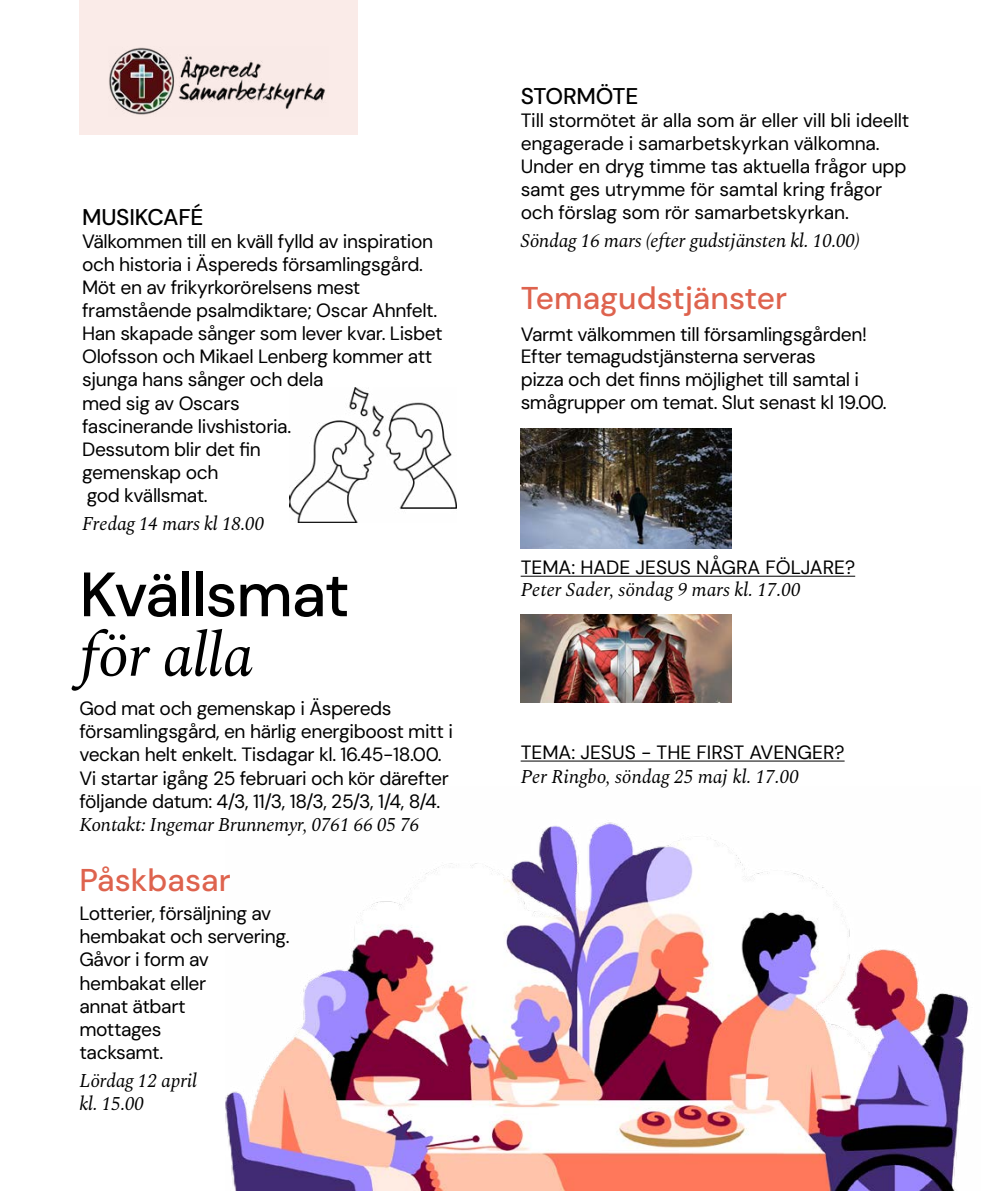
<style>
.page{position:relative;width:993px;height:1191px;background:#fff}
.page>*{position:absolute;margin:0;border:0;box-sizing:border-box;transform-origin:0 0}
.t1{font:500 62.48px "DM Sans";letter-spacing:-.02em;color:#000}
.t2{font:italic 62.48px "Spectral";letter-spacing:-.02em;color:#000}
.t3{font:500 31.5px "DM Sans";color:#de634e}
.t4{font:500 22.75px "DM Sans";letter-spacing:-.01em;color:#000}
.t5{font:19.25px/23.1px "DM Sans";letter-spacing:-.02em;color:#000}
.t6{font:italic 19.25px/23.1px "Spectral";letter-spacing:-.01em;color:#000}
.t7{font:19.25px "DM Sans";color:#000}
</style>
<div class="page">
<img style="left:226px;top:822px;width:743px;height:369px">
<div style="left:79px;top:0;width:278px;height:135px;background:#faebe8"></div>
<img style="left:109px;top:47px;width:217px;height:68px">
<hr style="left:520px;top:576px;width:334px;height:1px;background:#000">
<hr style="left:520px;top:760px;width:324px;height:1px;background:#000">
<img style="left:520px;top:428px;width:211px;height:120px">
<img style="left:520px;top:614px;width:211px;height:88px">
<img style="left:290px;top:387px;width:166px;height:135px">
<p class="t4" style="left:82px;top:203px;width:123px">MUSIKCAFÉ</p>
<p class="t5" style="left:82px;top:229px;width:362px">Välkommen till en kväll fylld av inspiration och historia i Äspereds församlingsgård.<br>Möt en av frikyrkorörelsens mest framstående psalmdiktare; Oscar Ahnfelt.<br>Han skapade sånger som lever kvar. Lisbet<br>Olofsson och Mikael Lenberg kommer att sjunga hans sånger och dela<br>med sig av Oscars<br>fascinerande livshistoria.<br>Dessutom blir det fin<br>gemenskap och<br>god kvällsmat.</p>
<p class="t6" style="left:82px;top:511px;width:184px">Fredag 14 mars kl 18.00</p>
<h1 class="t1" style="left:79px;top:555px;width:272px">Kvällsmat</h1>
<h1 class="t2" style="left:79px;top:609px;width:176px">för alla</h1>
<p class="t5" style="left:79px;top:697px;width:375px">God mat och gemenskap i Äspereds församlingsgård, en härlig energiboost mitt i veckan helt enkelt. Tisdagar kl. 16.45-18.00.<br>Vi startar igång 25 februari och kör därefter följande datum: 4/3, 11/3, 18/3, 25/3, 1/4, 8/4.</p>
<p class="t6" style="left:79px;top:811px;width:341px">Kontakt: Ingemar Brunnemyr, 0761 66 05 76</p>
<h2 class="t3" style="left:79px;top:861px;width:153px">Påskbasar</h2>
<p class="t5" style="left:79px;top:901px;width:211px">Lotterier, försäljning av hembakat och servering.<br>Gåvor i form av hembakat eller<br>annat ätbart<br>mottages<br>tacksamt.</p>
<p class="t6" style="left:79px;top:1067px;width:119px">Lördag 12 april kl. 15.00</p>
<p class="t4" style="left:520px;top:82px;width:119px">STORMÖTE</p>
<p class="t5" style="left:520px;top:108px;width:390px">Till stormötet är alla som är eller vill bli ideellt engagerade i samarbetskyrkan välkomna.<br>Under en dryg timme tas aktuella frågor upp samt ges utrymme för samtal kring frågor och förslag som rör samarbetskyrkan.</p>
<p class="t6" style="left:520px;top:228px;width:340px">Söndag 16 mars (efter gudstjänsten kl. 10.00)</p>
<h2 class="t3" style="left:520px;top:278px;width:268px">Temagudstjänster</h2>
<p class="t5" style="left:520px;top:322px;width:367px">Varmt välkommen till församlingsgården!<br>Efter temagudstjänsterna serveras<br>pizza och det finns möjlighet till samtal i smågrupper om temat. Slut senast kl 19.00.</p>
<p class="t7" style="left:520px;top:555px;width:336px">TEMA: HADE JESUS NÅGRA FÖLJARE?</p>
<p class="t6" style="left:520px;top:577px;width:281px">Peter Sader, söndag 9 mars kl. 17.00</p>
<p class="t7" style="left:520px;top:740px;width:325px">TEMA: JESUS - THE FIRST AVENGER?</p>
<p class="t6" style="left:520px;top:763px;width:280px">Per Ringbo, söndag 25 maj kl. 17.00</p>
</div>
